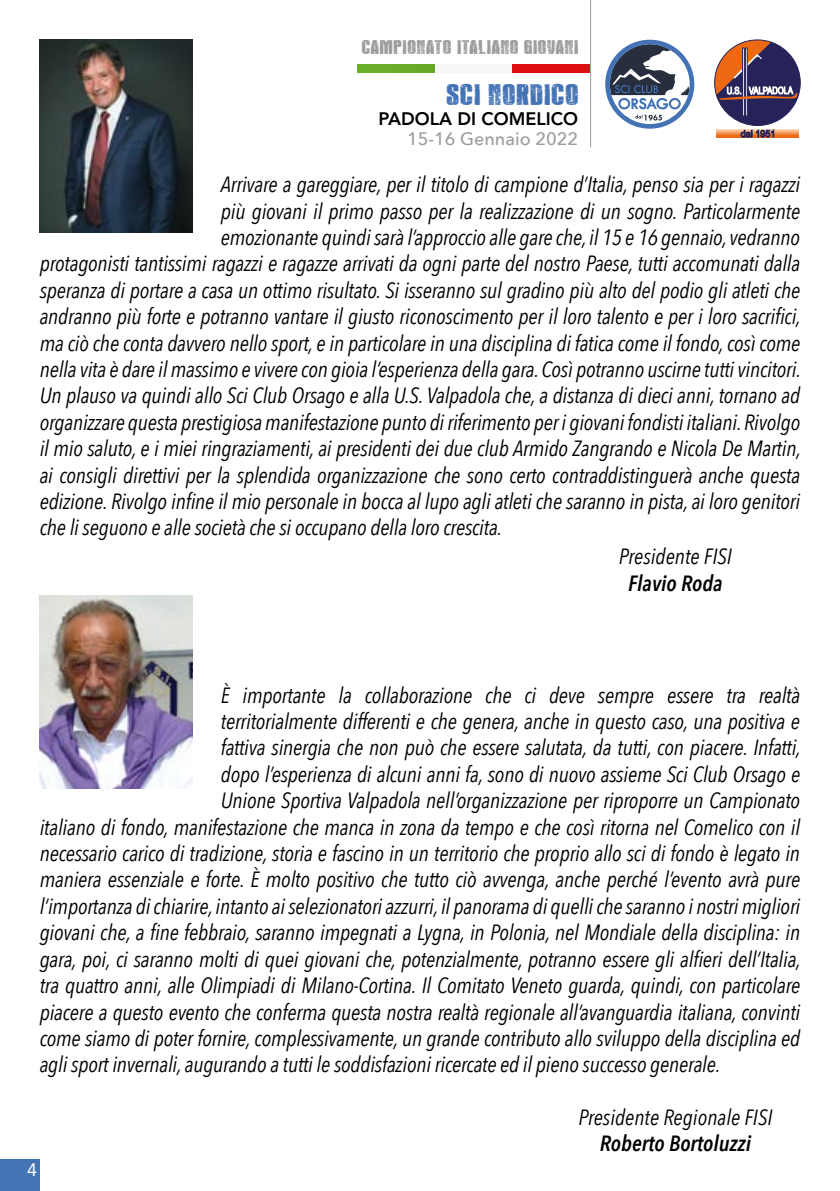
<style>
.page{position:relative;width:840px;height:1191px;background:#fff}
.page>*{position:absolute;margin:0;border:0;box-sizing:border-box;transform-origin:0 0}
.t1{font:24px "Rock's Death";letter-spacing:.05em;color:#4473b5}
.t2{font:italic 22px "Avenir Next Condensed";letter-spacing:-.01em;color:#000}
.t3{font:italic 600 22px "Avenir Next Condensed";color:#000}
.t4{font:800 18px "Avenir";color:#000}
.t5{font:500 18px "Avenir Next";color:#9d9d9c}
.t6{font:18px "Avenir";color:#fff}
.t7{font:16px "Rock's Death";letter-spacing:.05em;color:#9d9d9c}
</style>
<div class="page">
<svg style="left:605px;top:40px;width:89px;height:89px"></svg>
<svg style="left:714px;top:40px;width:85px;height:97px"></svg>
<hr style="left:590px;top:0;width:1px;height:147px;background:#9d9d9c">
<div style="left:357px;top:64px;width:233px;height:9px;background:#69ac2a"></div>
<div style="left:434px;top:64px;width:78px;height:9px;background:#f8f8f8"></div>
<div style="left:512px;top:64px;width:78px;height:9px;background:#dd0f12"></div>
<img style="left:40px;top:40px;width:152px;height:192px">
<img style="left:40px;top:595px;width:152px;height:193px">
<div style="left:0;top:1159px;width:40px;height:32px;background:#4474b5"></div>
<p class="t7" style="left:361px;top:38px;width:218px">CAMPIONATO ITALIANO GIOVANI</p>
<p class="t1" style="left:446px;top:82px;width:133px">SCI NORDICO</p>
<p class="t4" style="left:378px;top:108px;width:201px">PADOLA DI COMELICO</p>
<p class="t5" style="left:407px;top:123px;width:173px">15-16 Gennaio 2022</p>
<p class="t2" style="left:221px;top:171px;width:580px">Arrivare a gareggiare, per il titolo di campione d’Italia, penso sia per i ragazzi</p>
<p class="t2" style="left:221px;top:198px;width:580px">più giovani il primo passo per la realizzazione di un sogno. Particolarmente</p>
<p class="t2" style="left:221px;top:224px;width:580px">emozionante quindi sarà l’approccio alle gare che, il 15 e 16 gennaio, vedranno</p>
<p class="t2" style="left:40px;top:250px;width:761px">protagonisti tantissimi ragazzi e ragazze arrivati da ogni parte del nostro Paese, tutti accomunati dalla</p>
<p class="t2" style="left:40px;top:277px;width:761px">speranza di portare a casa un ottimo risultato. Si isseranno sul gradino più alto del podio gli atleti che</p>
<p class="t2" style="left:40px;top:303px;width:762px">andranno più forte e potranno vantare il giusto riconoscimento per il loro talento e per i loro sacrifici,</p>
<p class="t2" style="left:40px;top:330px;width:761px">ma ciò che conta davvero nello sport, e in particolare in una disciplina di fatica come il fondo, così come</p>
<p class="t2" style="left:40px;top:356px;width:762px">nella vita è dare il massimo e vivere con gioia l’esperienza della gara. Così potranno uscirne tutti vincitori.</p>
<p class="t2" style="left:40px;top:382px;width:761px">Un plauso va quindi allo Sci Club Orsago e alla U.S. Valpadola che, a distanza di dieci anni, tornano ad</p>
<p class="t2" style="left:40px;top:409px;width:761px">organizzare questa prestigiosa manifestazione punto di riferimento per i giovani fondisti italiani. Rivolgo</p>
<p class="t2" style="left:40px;top:435px;width:762px">il mio saluto, e i miei ringraziamenti, ai presidenti dei due club Armido Zangrando e Nicola De Martin,</p>
<p class="t2" style="left:40px;top:462px;width:761px">ai consigli direttivi per la splendida organizzazione che sono certo contraddistinguerà anche questa</p>
<p class="t2" style="left:40px;top:488px;width:761px">edizione. Rivolgo infine il mio personale in bocca al lupo agli atleti che saranno in pista, ai loro genitori</p>
<p class="t2" style="left:40px;top:514px;width:464px">che li seguono e alle società che si occupano della loro crescita.</p>
<p class="t2" style="left:618px;top:543px;width:114px">Presidente FISI</p>
<p class="t3" style="left:628px;top:569px;width:96px">Flavio Roda</p>
<p class="t2" style="left:221px;top:681px;width:580px">È importante la collaborazione che ci deve sempre essere tra realtà</p>
<p class="t2" style="left:221px;top:708px;width:580px">territorialmente differenti e che genera, anche in questo caso, una positiva e</p>
<p class="t2" style="left:221px;top:734px;width:581px">fattiva sinergia che non può che essere salutata, da tutti, con piacere. Infatti,</p>
<p class="t2" style="left:221px;top:761px;width:580px">dopo l’esperienza di alcuni anni fa, sono di nuovo assieme Sci Club Orsago e</p>
<p class="t2" style="left:221px;top:787px;width:580px">Unione Sportiva Valpadola nell’organizzazione per riproporre un Campionato</p>
<p class="t2" style="left:40px;top:813px;width:761px">italiano di fondo, manifestazione che manca in zona da tempo e che così ritorna nel Comelico con il</p>
<p class="t2" style="left:40px;top:840px;width:761px">necessario carico di tradizione, storia e fascino in un territorio che proprio allo sci di fondo è legato in</p>
<p class="t2" style="left:40px;top:866px;width:761px">maniera essenziale e forte. È molto positivo che tutto ciò avvenga, anche perché l’evento avrà pure</p>
<p class="t2" style="left:40px;top:893px;width:761px">l’importanza di chiarire, intanto ai selezionatori azzurri, il panorama di quelli che saranno i nostri migliori</p>
<p class="t2" style="left:40px;top:919px;width:761px">giovani che, a fine febbraio, saranno impegnati a Lygna, in Polonia, nel Mondiale della disciplina: in</p>
<p class="t2" style="left:40px;top:945px;width:762px">gara, poi, ci saranno molti di quei giovani che, potenzialmente, potranno essere gli alfieri dell’Italia,</p>
<p class="t2" style="left:40px;top:972px;width:761px">tra quattro anni, alle Olimpiadi di Milano-Cortina. Il Comitato Veneto guarda, quindi, con particolare</p>
<p class="t2" style="left:40px;top:998px;width:761px">piacere a questo evento che conferma questa nostra realtà regionale all’avanguardia italiana, convinti</p>
<p class="t2" style="left:40px;top:1025px;width:761px">come siamo di poter fornire, complessivamente, un grande contributo allo sviluppo della disciplina ed</p>
<p class="t2" style="left:40px;top:1051px;width:681px">agli sport invernali, augurando a tutti le soddisfazioni ricercate ed il pieno successo generale.</p>
<p class="t6" style="left:27px;top:1159px;width:12px">4</p>
<p class="t2" style="left:578px;top:1104px;width:195px">Presidente Regionale FISI</p>
<p class="t3" style="left:599px;top:1130px;width:152px">Roberto Bortoluzzi</p>
</div>
